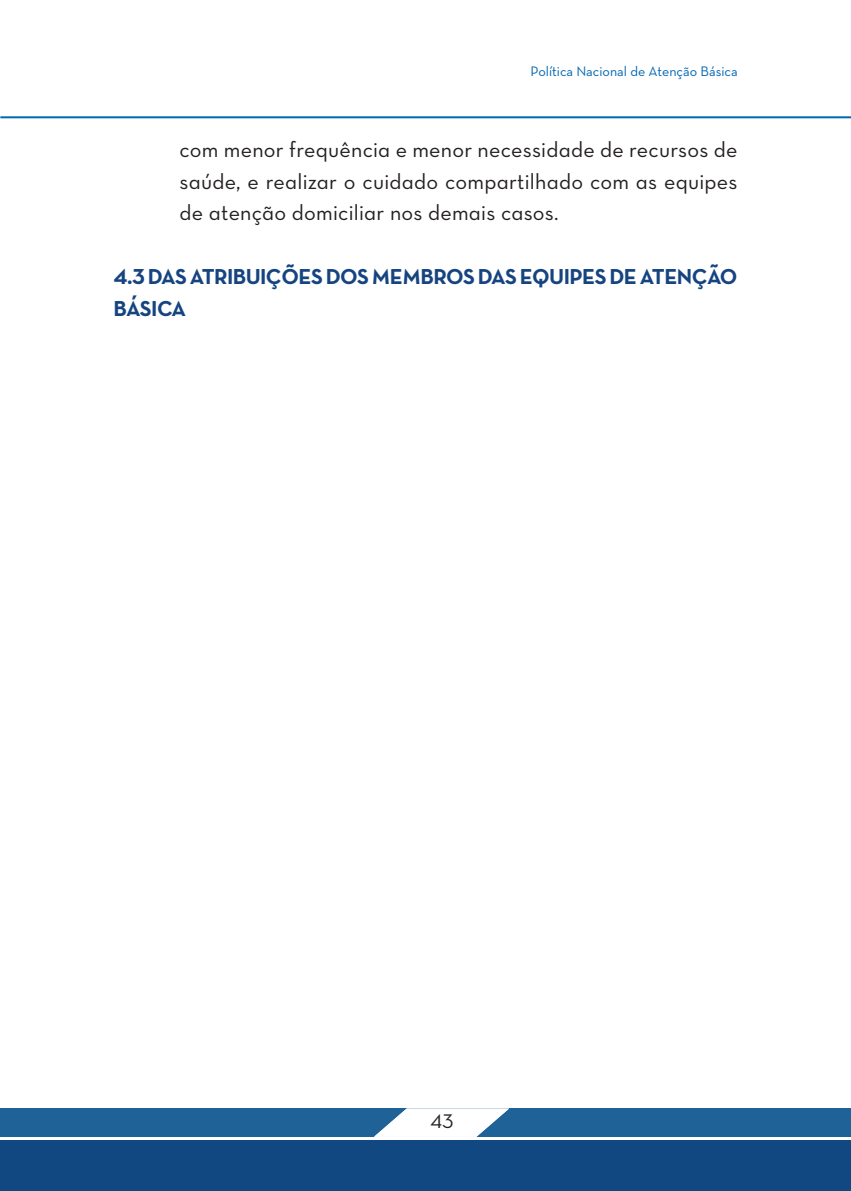
<style>
.page{position:relative;width:851px;height:1191px;background:#fff}
.page>*{position:absolute;margin:0;border:0;box-sizing:border-box;transform-origin:0 0}
.t1{font:22px/31.6px "Neutra Text Book Alt";letter-spacing:.01em;color:#231f20;text-align:justify}
.t2{font:22px/31.8px "Neutra Text Bold Alt";letter-spacing:-.025em;color:#164480}
.t3{font:20px "Neutra Text Book Alt";color:#231f20}
.t4{font:14px "Neutra Text";color:#0166b3}
</style>
<div class="page">
<div style="left:1px;top:1108px;width:849px;height:28px;background:#1e6298"></div>
<svg style="left:375px;top:1108px;width:134px;height:28px"></svg>
<hr style="left:0;top:116px;width:850px;height:2px;background:#0166b3">
<div style="left:1px;top:1140px;width:849px;height:51px;background:#124882"></div>
<p class="t4" style="left:530px;top:63px;width:208px">Política Nacional de Atenção Básica</p>
<p class="t1" style="left:179px;top:133px;width:559px">com menor frequência e menor necessidade de recursos de saúde, e realizar o cuidado compartilhado com as equipes de atenção domiciliar nos demais casos.</p>
<p class="t2" style="left:113px;top:260px;width:625px">4.3 DAS ATRIBUIÇÕES DOS MEMBROS DAS EQUIPES DE ATENÇÃO<br>BÁSICA</p>
<p class="t3" style="left:430px;top:1109px;width:24px">43</p>
</div>
